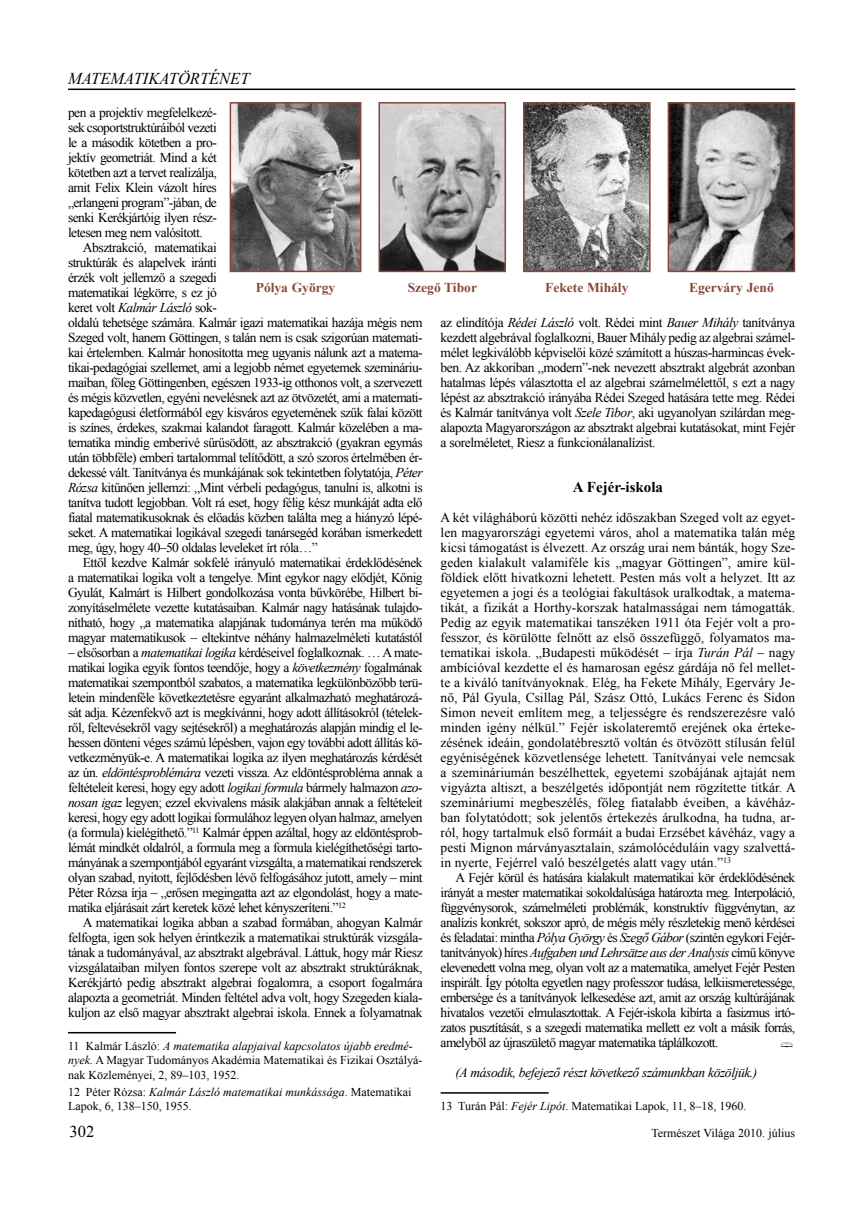
<style>
.page{position:relative;width:859px;height:1212px;background:#fff}
.page>*{position:absolute;margin:0;border:0;box-sizing:border-box;transform-origin:0 0}
.t1{font:italic 16.5px "Times New Roman";color:#000}
.t2{font:16.5px "Times New Roman";color:#000}
.t3{font:700 15px "Times New Roman";color:#000}
.t4{font:13.5px/15px "Times New Roman";letter-spacing:-.04em;color:#000;text-align:justify}
.t5{font:italic 13.5px "Times New Roman";letter-spacing:-.03em;color:#000}
.t6{font:700 13.5px "Times New Roman";color:#8a463a}
.t7{font:13.5px "Webdings";color:#000}
.t8{font:12px/14.4px "Times New Roman";color:#000}
.s1{font-style:italic}
</style>
<div class="page">
<hr style="left:68px;top:89px;width:727px;height:1px;background:#000">
<hr style="left:68px;top:1032px;width:108px;height:1px;background:#000">
<hr style="left:441px;top:1092px;width:108px;height:2px;background:#000">
<img style="left:233px;top:105px;width:125px;height:164px">
<div style="left:230px;top:102px;width:131px;height:170px;border:2px solid #8a463a"></div>
<img style="left:381px;top:105px;width:122px;height:164px">
<div style="left:378px;top:102px;width:128px;height:170px;border:2px solid #8a463a"></div>
<img style="left:526px;top:105px;width:122px;height:164px">
<div style="left:523px;top:102px;width:128px;height:170px;border:2px solid #8a463a"></div>
<img style="left:671px;top:105px;width:121px;height:164px">
<div style="left:668px;top:102px;width:127px;height:170px;border:2px solid #8a463a"></div>
<p class="t1" style="left:68px;top:67px;width:13px">mat</p>
<p class="t1" style="left:100px;top:67px;width:22px">emati</p>
<p class="t1" style="left:148px;top:67px;width:98px">katörténet</p>
<p class="t4" style="left:68px;top:105px;width:150px">pen a projektív megfelelkezé&shy;sek csoportstruktúráiból vezeti le a második kötetben a pro&shy;jektív geometriát. Mind a két kötetben azt a tervet realizálja, amit Felix Klein vázolt híres „erlangeni program”-jában, de senki Kerékjártóig ilyen rész&shy;letesen meg nem valósított.</p>
<p class="t4" style="left:68px;top:240px;width:356px;text-align:left;text-indent:15px">Absztrakció, matematikai<br>struktúrák és alapelvek iránti<br>érzék volt jellemző a szegedi<br>matematikai légkörre, s ez jó<br>keret volt <span class="s1">Kalmár László</span> sok-<br>oldalú tehetsége számára. Kalmár igazi matematikai hazája mégis nem Szeged volt, hanem Göttingen, s talán nem is csak szigorúan matemati&shy;kai értelemben. Kalmár honosította meg ugyanis nálunk azt a matema&shy;tikai-pedagógiai szellemet, ami a legjobb német egyetemek szemináriu&shy;maiban, főleg Göttingenben, egészen 1933-ig otthonos volt, a szervezett és mégis közvetlen, egyéni nevelésnek azt az ötvözetét, ami a matemati&shy;kapedagógusi életformából egy kisváros egyetemének szűk falai között is színes, érdekes, szakmai kalandot faragott. Kalmár közelében a ma&shy;tematika mindig emberivé sűrűsödött, az absztrakció (gyakran egymás után többféle) emberi tartalommal telítődött, a szó szoros értelmében ér&shy;dekessé vált. Tanítványa és munkájának sok tekintetben folytatója, <span class="s1">Péter Rózsa</span> kitűnően jellemzi: „Mint vérbeli pedagógus, tanulni is, alkotni is tanítva tudott legjobban. Volt rá eset, hogy félig kész munkáját adta elő fiatal matematikusoknak és előadás közben találta meg a hiányzó lépé&shy;seket. A matematikai logikával szegedi tanársegéd korában ismerkedett meg, úgy, hogy 40–50 oldalas leveleket írt róla…”</p>
<p class="t4" style="left:68px;top:555px;width:356px;text-indent:15px">Ettől kezdve Kalmár sokfelé irányuló matematikai érdeklődésének a matematikai logika volt a tengelye. Mint egykor nagy elődjét, Kőnig Gyulát, Kalmárt is Hilbert gondolkozása vonta bűvkörébe, Hilbert bi&shy;zonyításelmélete vezette kutatásaiban. Kalmár nagy hatásának tulajdo&shy;nítható, hogy „a matematika alapjának tudománya terén ma működő magyar matematikusok – eltekintve néhány halmazelméleti kutatástól</p>
<p class="t4" style="left:68px;top:645px;width:356px">– elsősorban a <span class="s1">matematikai logika</span> kérdéseivel foglalkoznak. … A mate&shy;matikai logika egyik fontos teendője, hogy a <span class="s1">következmény</span> fogalmának matematikai szempontból szabatos, a matematika legkülönbözőbb terü&shy;letein mindenféle következtetésre egyaránt alkalmazható meghatározá&shy;sát adja. Kézenfekvő azt is megkívánni, hogy adott állításokról (tételek&shy;ről, feltevésekről vagy sejtésekről) a meghatározás alapján mindig el le&shy;hessen dönteni véges számú lépésben, vajon egy további adott állítás kö&shy;vetkezményük-e. A matematikai logika az ilyen meghatározás kérdését az ún. <span class="s1">eldöntésproblémára</span> vezeti vissza. Az eldöntésprobléma annak a feltételeit keresi, hogy egy adott <span class="s1">logikai formula</span> bármely halmazon <span class="s1">azo&shy;nosan igaz</span> legyen; ezzel ekvivalens másik alakjában annak a feltételeit keresi, hogy egy adott logikai formulához legyen olyan halmaz, amelyen (a formula) kielégíthető.”<sup>11</sup> Kalmár éppen azáltal, hogy az eldöntésprob&shy;lémát mindkét oldalról, a formula meg a formula kielégíthetőségi tarto&shy;mányának a szempontjából egyaránt vizsgálta, a matematikai rendszerek olyan szabad, nyitott, fejlődésben lévő felfogásához jutott, amely – mint Péter Rózsa írja – „erősen megingatta azt az elgondolást, hogy a mate&shy;matika eljárásait zárt keretek közé lehet kényszeríteni.”<sup>12</sup></p>
<p class="t4" style="left:68px;top:915px;width:356px;text-indent:15px">A matematikai logika abban a szabad formában, ahogyan Kalmár felfogta, igen sok helyen érintkezik a matematikai struktúrák vizsgála&shy;tának a tudományával, az absztrakt algebrával. Láttuk, hogy már Riesz vizsgálataiban milyen fontos szerepe volt az absztrakt struktúráknak, Kerékjártó pedig absztrakt algebrai fogalomra, a csoport fogalmára alapozta a geometriát. Minden feltétel adva volt, hogy Szegeden kiala&shy;kuljon az első magyar absztrakt algebrai iskola. Ennek a folyamatnak</p>
<p class="t8" style="left:68px;top:1038px;width:356px">11 Kalmár László: <span class="s1">A matematika alapjaival kapcsolatos újabb eredmé&shy;nyek.</span> A Magyar Tudományos Akadémia Matematikai és Fizikai Osztályá&shy;nak Közleményei, 2, 89–103, 1952.</p>
<p class="t8" style="left:68px;top:1084px;width:345px">12 Péter Rózsa: <span class="s1">Kalmár László matematikai munkássága</span>. Matematikai<br>Lapok, 6, 138–150, 1955.</p>
<p class="t6" style="left:256px;top:278px;width:81px">Pólya György</p>
<p class="t6" style="left:408px;top:278px;width:71px">Szegő Tibor</p>
<p class="t6" style="left:545px;top:278px;width:85px">Fekete Mihály</p>
<p class="t6" style="left:689px;top:278px;width:86px">Egerváry Jenő</p>
<p class="t4" style="left:441px;top:315px;width:356px">az elindítója <span class="s1">Rédei László</span> volt. Rédei mint <span class="s1">Bauer Mihály</span> tanítványa kezdett algebrával foglalkozni, Bauer Mihály pedig az algebrai számel&shy;mélet legkiválóbb képviselői közé számított a húszas-harmincas évek&shy;ben. Az akkoriban „modern”-nek nevezett absztrakt algebrát azonban hatalmas lépés választotta el az algebrai számelmélettől, s ezt a nagy lépést az absztrakció irányába Rédei Szeged hatására tette meg. Rédei és Kalmár tanítványa volt <span class="s1">Szele Tibor</span>, aki ugyanolyan szilárdan meg&shy;alapozta Magyarországon az absztrakt algebrai kutatásokat, mint Fejér a sorelméletet, Riesz a funkcionálanalízist.</p>
<p class="t3" style="left:573px;top:477px;width:92px">A Fejér-iskola</p>
<p class="t4" style="left:441px;top:510px;width:357px">A két világháború közötti nehéz időszakban Szeged volt az egyet&shy;len magyarországi egyetemi város, ahol a matematika talán még kicsi támogatást is élvezett. Az ország urai nem bánták, hogy Sze&shy;geden kialakult valamiféle kis „magyar Göttingen”, amire kül&shy;földiek előtt hivatkozni lehetett. Pesten más volt a helyzet. Itt az egyetemen a jogi és a teológiai fakultások uralkodtak, a matema&shy;tikát, a fizikát a Horthy-korszak hatalmasságai nem támogatták.<br>Pedig az egyik matematikai tanszéken 1911 óta Fejér volt a pro&shy;fesszor, és körülötte felnőtt az első összefüggő, folyamatos ma&shy;tematikai iskola. „Budapesti működését – írja <span class="s1">Turán Pál</span> – nagy ambícióval kezdette el és hamarosan egész gárdája nő fel mellet&shy;te a kiváló tanítványoknak. Elég, ha Fekete Mihály, Egerváry Je&shy;nő, Pál Gyula, Csillag Pál, Szász Ottó, Lukács Ferenc és Sidon Simon neveit említem meg, a teljességre és rendszerezésre való minden igény nélkül.” Fejér iskolateremtő erejének oka érteke&shy;zésének ideáin, gondolatébresztő voltán és ötvözött stílusán felül egyéniségének közvetlensége lehetett. Tanítványai vele nemcsak a szemináriumán beszélhettek, egyetemi szobájának ajtaját nem vigyázta altiszt, a beszélgetés időpontját nem rögzítette titkár. A szemináriumi megbeszélés, főleg fiatalabb éveiben, a kávéház&shy;ban folytatódott; sok jelentős értekezés árulkodna, ha tudna, ar&shy;ról, hogy tartalmuk első formáit a budai Erzsébet kávéház, vagy a pesti Mignon márványasztalain, számolócéduláin vagy szalvettá&shy;in nyerte, Fejérrel való beszélgetés alatt vagy után.”<sup>13</sup></p>
<p class="t4" style="left:441px;top:870px;width:356px;text-indent:15px">A Fejér körül és hatására kialakult matematikai kör érdeklődésének irányát a mester matematikai sokoldalúsága határozta meg. Interpoláció, függvénysorok, számelméleti problémák, konstruktív függvénytan, az analízis konkrét, sokszor apró, de mégis mély részletekig menő kérdései és feladatai: mintha <span class="s1">Pólya György</span> és <span class="s1">Szegő Gábor</span> (szintén egykori Fejér&shy;tanítványok) híres <span class="s1">Aufgaben und Lehrsätze aus der Analysis</span> című könyve elevenedett volna meg, olyan volt az a matematika, amelyet Fejér Pesten inspirált. Így pótolta egyetlen nagy professzor tudása, lelkiismeretessége, embersége és a tanítványok lelkesedése azt, amit az ország kultúrájának hivatalos vezetői elmulasztottak. A Fejér-iskola kibírta a fasizmus irtó&shy;zatos pusztítását, s a szegedi matematika mellett ez volt a másik forrás, amelyből az újraszülető magyar matematika táplálkozott.</p>
<p class="t7" style="left:780px;top:1036px;width:15px">▪</p>
<p class="t5" style="left:455px;top:1063px;width:303px">(A második, befejező részt következő számunkban közöljük.)</p>
<p class="t8" style="left:441px;top:1098px;width:307px">13 Turán Pál: <span class="s1">Fejér Lipót</span>. Matematikai Lapok, 11, 8–18, 1960.</p>
<p class="t2" style="left:70px;top:1120px;width:26px">302</p>
<p class="t8" style="left:651px;top:1126px;width:145px">Természet Világa 2010. július</p>
</div>
